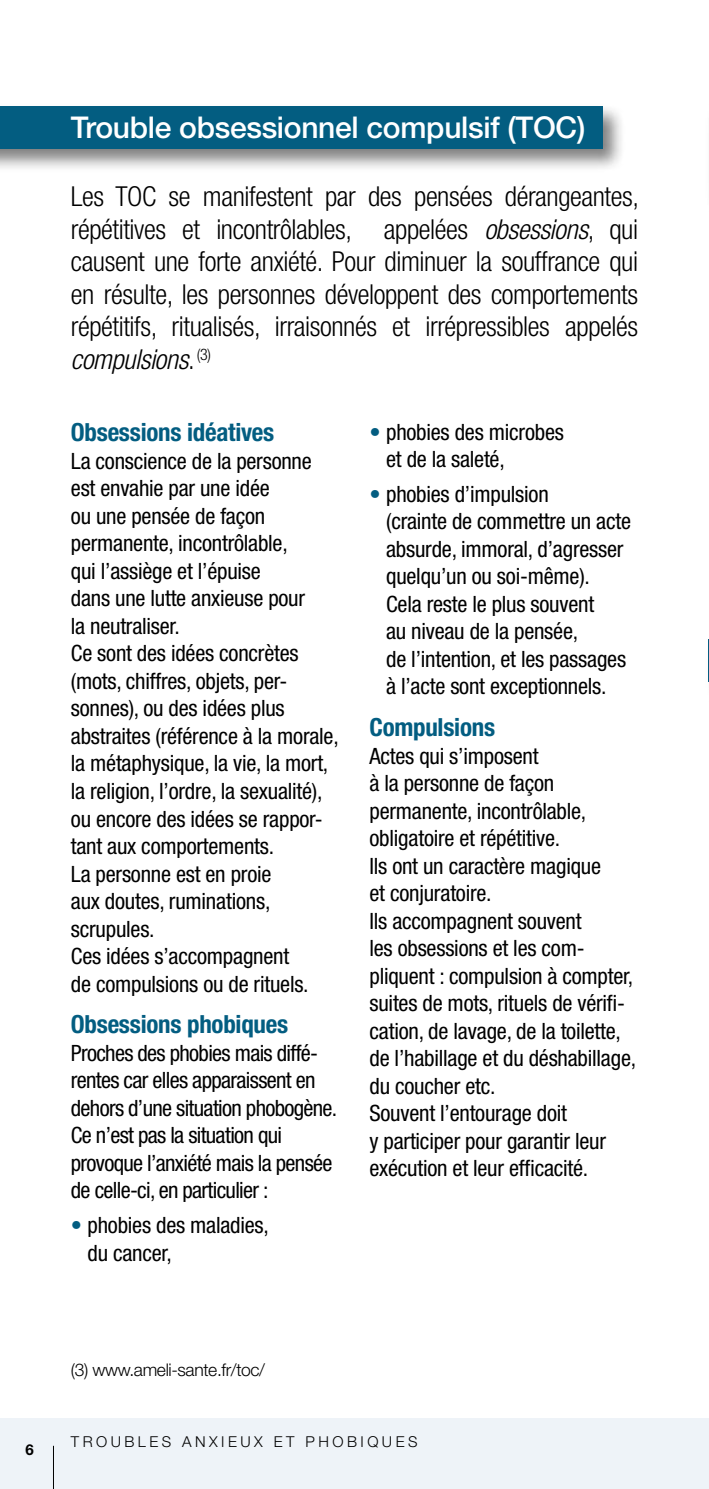
<style>
.page{position:relative;width:709px;height:1489px;background:#fff}
.page>*{position:absolute;margin:0;border:0;box-sizing:border-box;transform-origin:0 0}
.PETIT_TITRE_BLANC_DS{font:500 30px "Helvetica Neue LT Pro";letter-spacing:-.01em;color:#fff}
.CHAPEAUX{font:300 condensed 27.5px/32.5px "Helvetica Neue";letter-spacing:-.015em;color:#000;text-align:justify}
.INTERTITRE_COULEUR{font:700 condensed 25px "Helvetica Neue";letter-spacing:-.01em;color:#035d81}
.TEXTE_NORMAL_NOIR{font:700 condensed 25px "Helvetica Neue";letter-spacing:-.01em;color:#035d81}
.TEXTE_NORMAL_NOIR-2{font:condensed 22.5px/27.5px "Helvetica Neue";letter-spacing:-.01em;color:#000}
.TEXTE_NORMAL_NOIR-3{font:condensed 22.5px/27.5px "Helvetica Neue";letter-spacing:-.03em;color:#000}
.TEXTE_ML_NOIR{font:300 17.5px "Helvetica Neue LT Pro";letter-spacing:-.02em;color:#000}
.t1{font:300 15px "Helvetica Neue LT Pro";letter-spacing:.23em;color:#000}
.t2{font:700 15px "Helvetica Neue LT Pro";color:#000}
.s1{font-style:italic}
.s2{color:#035d81}
</style>
<div class="page">
<div style="left:0;top:1417px;width:709px;height:71px;background:#eef3f8"></div>
<div style="left:0;top:103px;width:626px;height:70px;background:#000;opacity:.5"></div>
<div style="left:0;top:106px;width:602px;height:43px;background:#035d81"></div>
<hr style="left:708px;top:105px;width:1px;height:85px;background:#035d81">
<hr style="left:708px;top:639px;width:1px;height:42px;background:#035d81">
<hr style="left:53px;top:1445px;width:1px;height:43px;background:#000">
<p class="PETIT_TITRE_BLANC_DS" style="left:71px;top:110px;width:516px">Trouble obsessionnel compulsif (TOC)</p>
<p class="CHAPEAUX" style="left:71px;top:180px;width:569px">Les TOC se manifestent par des pensées dérangeantes, répétitives et incontrôlables, appelées <span class="s1">obsessions</span>, qui causent une forte anxiété. Pour diminuer la souffrance qui en résulte, les personnes développent des comportements répétitifs, ritualisés, irraisonnés et irrépressibles appelés <span class="s1">compulsions</span>. <sup>(3)</sup></p>
<p class="INTERTITRE_COULEUR" style="left:71px;top:417px;width:205px">Obsessions idéatives</p>
<p class="TEXTE_NORMAL_NOIR-2" style="left:71px;top:447px;width:242px">La conscience de la personne est envahie par une idée<br>ou une pensée de façon permanente, incontrôlable, qui l’assiège et l’épuise<br>dans une lutte anxieuse pour la neutraliser.</p>
<p class="TEXTE_NORMAL_NOIR-2" style="left:71px;top:639px;width:269px">Ce sont des idées concrètes (mots, chiffres, objets, per&shy;sonnes), ou des idées plus abstraites (référence à la morale, la métaphysique, la vie, la mort, la religion, l’ordre, la sexualité), ou encore des idées se rappor&shy;tant aux comportements.<br>La personne est en proie<br>aux doutes, ruminations, scrupules.<br>Ces idées s’accompagnent<br>de compulsions ou de rituels.</p>
<p class="TEXTE_NORMAL_NOIR" style="left:71px;top:1009px;width:219px">Obsessions phobiques</p>
<p class="TEXTE_NORMAL_NOIR-3" style="left:71px;top:1038px;width:268px">Proches des phobies mais diffé&shy;rentes car elles apparaissent en dehors d’une situation phobogène.</p>
<p class="TEXTE_NORMAL_NOIR-3" style="left:71px;top:1121px;width:263px">Ce n’est pas la situation qui provoque l’anxiété mais la pensée de celle-ci, en particulier :</p>
<p class="TEXTE_NORMAL_NOIR-2" style="left:88px;top:1210px;width:183px;text-indent:-17px"><span class="s2">•</span> phobies des maladies, du cancer,</p>
<p class="TEXTE_NORMAL_NOIR-2" style="left:386px;top:418px;width:179px;text-indent:-17px"><span class="s2">•</span> phobies des microbes et de la saleté,</p>
<p class="TEXTE_NORMAL_NOIR-2" style="left:386px;top:480px;width:246px;text-indent:-17px"><span class="s2">•</span> phobies d’impulsion<br>(crainte de commettre un acte absurde, immoral, d’agresser quelqu’un ou soi-même).<br>Cela reste le plus souvent<br>au niveau de la pensée,<br>de l’intention, et les passages à l’acte sont exceptionnels.</p>
<p class="INTERTITRE_COULEUR" style="left:369px;top:712px;width:127px">Compulsions</p>
<p class="TEXTE_NORMAL_NOIR-2" style="left:369px;top:741px;width:268px">Actes qui s’imposent<br>à la personne de façon permanente, incontrôlable, obligatoire et répétitive.<br>Ils ont un caractère magique<br>et conjuratoire.<br>Ils accompagnent souvent<br>les obsessions et les com&shy;pliquent : compulsion à compter, suites de mots, rituels de vérifi&shy;cation, de lavage, de la toilette, de l’habillage et du déshabillage, du coucher etc.</p>
<p class="TEXTE_NORMAL_NOIR-2" style="left:369px;top:1099px;width:238px">Souvent l’entourage doit<br>y participer pour garantir leur exécution et leur efficacité.</p>
<p class="t2" style="left:26px;top:1440px;width:10px">6</p>
<p class="TEXTE_ML_NOIR" style="left:71px;top:1358px;width:196px">(3) www.ameli-sante.fr/toc/</p>
<p class="t1" style="left:71px;top:1432px;width:348px">TROUBLES ANXIEUX ET PHOBIQUES</p>
</div>
